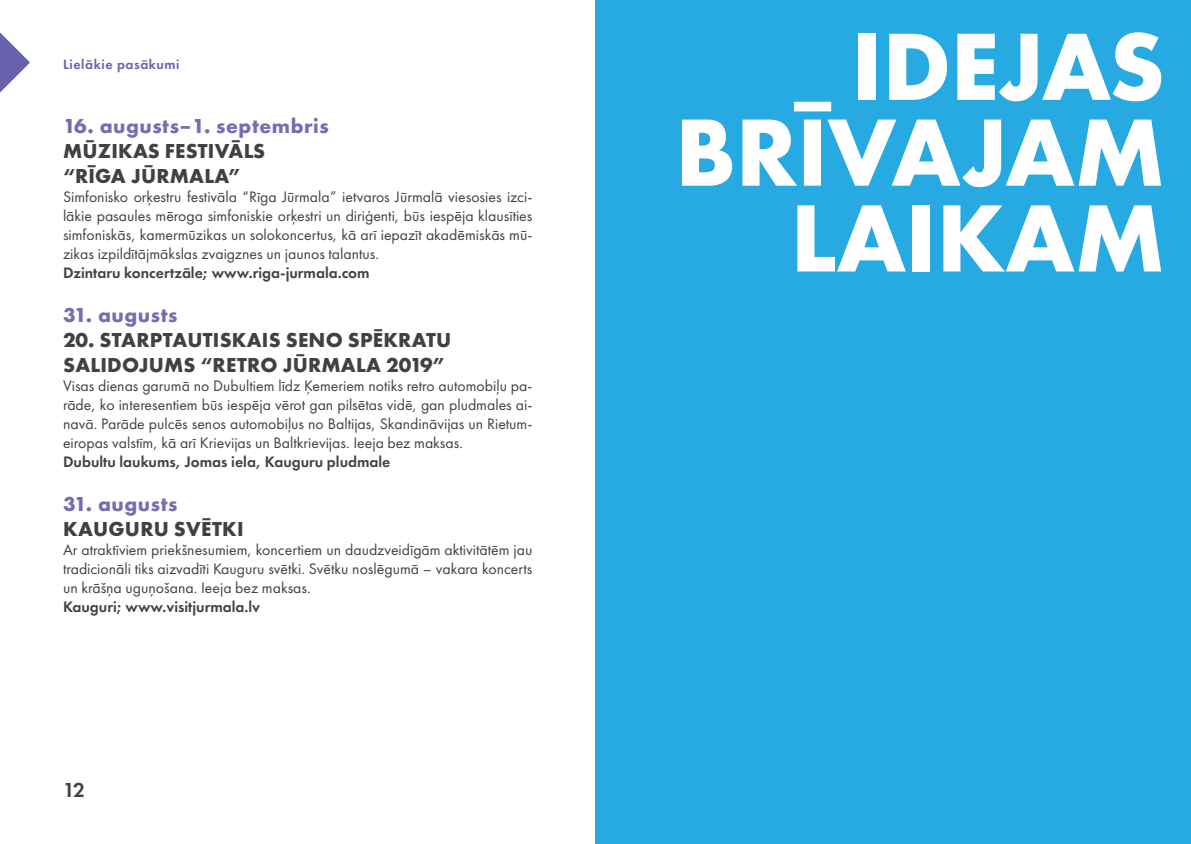
<style>
.page{position:relative;width:1191px;height:844px;background:#fff}
.page>*{position:absolute;margin:0;border:0;box-sizing:border-box;transform-origin:0 0}
.t1{font:21px/25.2px "Futura PT Bold";letter-spacing:.01em;color:#414042}
.t2{font:21px "Futura PT Bold";letter-spacing:.025em;color:#746db1}
.t3{font:21px "Futura PT Demi";color:#414042}
.t4{font:15.75px/18.9px "Futura PT Book";color:#414042;text-align:justify}
.t5{font:15.75px "Futura PT Demi";color:#414042}
.t6{font:14px "Futura PT Demi";letter-spacing:.04em;color:#6861ab}
</style>
<div class="page">
<svg style="left:0;top:32px;width:30px;height:61px"></svg>
<div style="left:595px;top:0;width:596px;height:843px;background:#27aae1"></div>
<svg style="left:682px;top:119px;width:50px;height:67px"></svg>
<svg style="left:742px;top:32px;width:420px;height:155px"></svg>
<svg style="left:797px;top:205px;width:109px;height:66px"></svg>
<div style="left:913px;top:205px;width:17px;height:66px;background:#fff"></div>
<svg style="left:943px;top:205px;width:218px;height:66px"></svg>
<p class="t6" style="left:63px;top:56px;width:118px">Lielākie pasākumi</p>
<h1 class="t2" style="left:63px;top:112px;width:267px">16. augusts–1. septembris</h1>
<h1 class="t1" style="left:63px;top:138px;width:204px">MŪZIKAS FESTIVĀLS “RĪGA JŪRMALA”</h1>
<p class="t4" style="left:63px;top:187px;width:471px">Simfonisko orķestru festivāla “Rīga Jūrmala” ietvaros Jūrmalā viesosies izci&shy;lākie pasaules mēroga simfoniskie orķestri un diriģenti, būs iespēja klausīties simfoniskās, kamermūzikas un solokoncertus, kā arī iepazīt akadēmiskās mū&shy;zikas izpildītājmākslas zvaigznes un jaunos talantus.</p>
<p class="t5" style="left:63px;top:262px;width:308px">Dzintaru koncertzāle; www.riga-jurmala.com</p>
<h1 class="t2" style="left:63px;top:301px;width:116px">31. augusts</h1>
<h1 class="t1" style="left:63px;top:327px;width:390px">20. STARPTAUTISKAIS SENO SPĒKRATU<br>SALIDOJUMS “RETRO JŪRMALA 2019”</h1>
<p class="t4" style="left:63px;top:376px;width:471px">Visas dienas garumā no Dubultiem līdz Ķemeriem notiks retro automobiļu pa&shy;rāde, ko interesentiem būs iespēja vērot gan pilsētas vidē, gan pludmales ai&shy;navā. Parāde pulcēs senos automobiļus no Baltijas, Skandināvijas un Rietum&shy;eiropas valstīm, kā arī Krievijas un Baltkrievijas. Ieeja bez maksas.</p>
<p class="t5" style="left:63px;top:451px;width:329px">Dubultu laukums, Jomas iela, Kauguru pludmale</p>
<h1 class="t2" style="left:63px;top:490px;width:116px">31. augusts</h1>
<h1 class="t1" style="left:63px;top:516px;width:182px">KAUGURU SVĒTKI</h1>
<p class="t4" style="left:63px;top:540px;width:471px">Ar atraktīviem priekšnesumiem, koncertiem un daudzveidīgām aktivitātēm jau tradicionāli tiks aizvadīti Kauguru svētki. Svētku noslēgumā – vakara koncerts un krāšņa uguņošana. Ieeja bez maksas.</p>
<p class="t5" style="left:63px;top:596px;width:199px">Kauguri; www.visitjurmala.lv</p>
<h1 class="t3" style="left:63px;top:776px;width:23px">12</h1>
</div>
